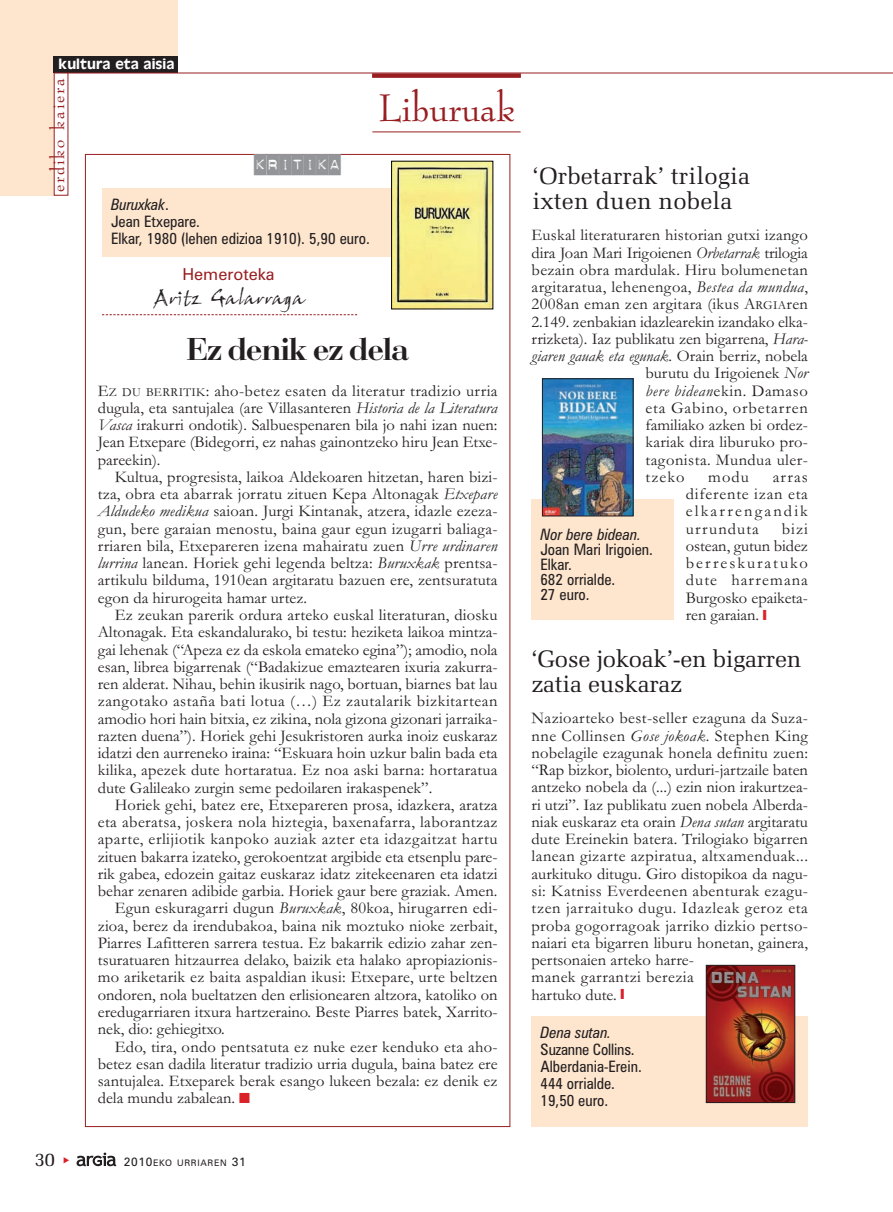
<style>
.page{position:relative;width:893px;height:1212px;background:#fff}
.page>*{position:absolute;margin:0;border:0;box-sizing:border-box;transform-origin:0 0}
.t1{font:45px "Bernadette";color:#981e21}
.t2{font:33px "Bodoni";letter-spacing:-.015em;color:#231f20}
.t3{font:24px/25.5px "Memoir";color:#231f20}
.t4{font:21px "John Handy LET Plain 10";color:#231f20;scale:1.05 1}
.t5{font:21px "Bernadette";letter-spacing:.09em;color:#981e21}
.t6{font:21px "Blackout";color:#939598}
.t7{font:19.5px "Memoir";color:#231f20}
.t8{font:16.5px/17.2px "Garamond";letter-spacing:.005em;color:#231f20;text-align:justify}
.t9{font:16.5px "Garamond";letter-spacing:.025em;color:#231f20}
.t10{font:16.5px "Garamond";letter-spacing:.03em;color:#231f20}
.t11{font:italic 16.5px "Garamond";color:#231f20}
.t12{font:16.5px "Garamond";letter-spacing:.035em;color:#231f20}
.t13{font:16.5px "Garamond";letter-spacing:.05em;color:#231f20}
.t14{font:16.5px "Zurich BT";color:#981e21}
.t15{font:condensed 15.75px/17.1px "Zurich BT";color:#231f20}
.t16{font:italic condensed 15.75px "Zurich BT";color:#231f20}
.t17{font:15px "Antique Olive";letter-spacing:.005em;color:#fff}
.t18{font:9px "Zurich BT";letter-spacing:.075em;color:#231f20}
.s1{font-style:italic}
.s2{font-size:12.3px}
.s3{color:#da2128}
.s4{font-style:normal}
.s5{font-size:12px}
</style>
<div class="page">
<svg style="left:77px;top:1152px;width:39px;height:14px"></svg>
<div style="left:0;top:0;width:178px;height:59px;background:#fee6ce"></div>
<div style="left:0;top:0;width:61px;height:196px;background:#fee6ce"></div>
<div style="left:54px;top:73px;width:14px;height:122px;background:#fff"></div>
<div style="left:54px;top:57px;width:124px;height:16px;background:#231f20"></div>
<hr style="left:372px;top:132px;width:149px;height:1px;background:#981e21">
<div style="left:372px;top:73px;width:149px;height:5px;background:#981e21"></div>
<hr style="left:54px;top:73px;width:839px;height:1px;background:#981e21">
<div style="left:102px;top:189px;width:344px;height:68px;background:#fee6ce"></div>
<img style="left:393px;top:163px;width:98px;height:144px">
<div style="left:391px;top:161px;width:102px;height:148px;border:1px solid #000"></div>
<svg style="left:102px;top:314px;width:255px;height:1px"></svg>
<div style="left:531px;top:1017px;width:277px;height:110px;background:#fee6ce"></div>
<div style="left:531px;top:499px;width:143px;height:121px;background:#fee6ce"></div>
<img style="left:544px;top:380px;width:87px;height:134px">
<div style="left:542px;top:378px;width:91px;height:138px;border:1px solid #231f20"></div>
<img style="left:708px;top:967px;width:85px;height:134px">
<div style="left:706px;top:965px;width:89px;height:138px;border:1px solid #231f20"></div>
<p class="t17" style="left:59px;top:59px;width:117px">kultura eta aisia</p>
<p class="t5" style="left:49px;top:192px;width:116px;rotate:-90deg">erdiko kaiera</p>
<p class="t6" style="left:254px;top:151px;width:88px">kritika</p>
<p class="t15" style="left:111px;top:197px;width:260px"><span class="s1">Buruxkak</span>.<br>Jean Etxepare.<br>Elkar, 1980 (lehen edizioa 1910). 5,90 euro.</p>
<h1 class="t1" style="left:378px;top:89px;width:138px">Liburuak</h1>
<p class="t14" style="left:182px;top:268px;width:94px">Hemeroteka</p>
<p class="t4" style="left:153px;top:289px;width:145px">Aritz-Galarraga</p>
<h2 class="t2" style="left:187px;top:337px;width:224px">Ez denik ez dela</h2>
<p class="t8" style="left:98px;top:384px;width:401px">E<span class="s2">Z DU BERRITIK</span>: aho-betez esaten da literatur tradizio urria dugula, eta santujalea (are Villasanteren <span class="s1">Historia de la Literatura Vasca</span> irakurri ondotik). Salbuespenaren bila jo nahi izan nuen:<br>Jean Etxepare (Bidegorri, ez nahas gainontzeko hiru Jean Etxe&shy;pareekin).</p>
<p class="t8" style="left:98px;top:470px;width:401px;text-indent:17px">Kultua, progresista, laikoa Aldekoaren hitzetan, haren bizi&shy;tza, obra eta abarrak jorratu zituen Kepa Altonagak <span class="s1">Etxepare Aldudeko medikua</span> saioan. Jurgi Kintanak, atzera, idazle ezeza&shy;gun, bere garaian menostu, baina gaur egun izugarri baliaga&shy;rriaren bila, Etxepareren izena mahairatu zuen <span class="s1">Urre urdinaren lurrina</span> lanean. Horiek gehi legenda beltza: <span class="s1">Buruxkak</span> prentsa&shy;artikulu bilduma, 1910ean argitaratu bazuen ere, zentsuratuta egon da hirurogeita hamar urtez.</p>
<p class="t8" style="left:98px;top:608px;width:401px;text-indent:17px">Ez zeukan parerik ordura arteko euskal literaturan, diosku Altonagak. Eta eskandalurako, bi testu: heziketa laikoa mintza&shy;gai lehenak (“Apeza ez da eskola emateko egina”); amodio, nola esan, librea bigarrenak (“Badakizue emaztearen ixuria zakurra&shy;ren alderat. Nihau, behin ikusirik nago, bortuan, biarnes bat lau zangotako astaña bati lotua (…) Ez zautalarik bizkitartean amodio hori hain bitxia, ez zikina, nola gizona gizonari jarraika&shy;razten duena”). Horiek gehi Jesukristoren aurka inoiz euskaraz idatzi den aurreneko iraina: “Eskuara hoin uzkur balin bada eta kilika, apezek dute hortaratua. Ez noa aski barna: hortaratua dute Galileako zurgin seme pedoilaren irakaspenek”.</p>
<p class="t8" style="left:115px;top:798px;width:384px">Horiek gehi, batez ere, Etxepareren prosa, idazkera, aratza</p>
<p class="t9" style="left:98px;top:816px;width:401px">eta aberatsa, joskera nola hiztegia, baxenafarra, laborantzaz</p>
<p class="t10" style="left:98px;top:833px;width:401px">aparte, erlijiotik kanpoko auziak azter eta idazgaitzat hartu</p>
<p class="t8" style="left:98px;top:850px;width:401px">zituen bakarra izateko, gerokoentzat argibide eta etsenplu pare-</p>
<p class="t8" style="left:98px;top:867px;width:401px">rik gabea, edozein gaitaz euskaraz idatz zitekeenaren eta idatzi</p>
<p class="t8" style="left:98px;top:884px;width:401px">behar zenaren adibide garbia. Horiek gaur bere graziak. Amen.</p>
<p class="t8" style="left:115px;top:901px;width:384px">Egun eskuragarri dugun <span class="s1">Buruxkak</span>, 80koa, hirugarren edi-</p>
<p class="t8" style="left:98px;top:919px;width:401px">zioa, berez da irendubakoa, baina nik moztuko nioke zerbait,</p>
<p class="t8" style="left:98px;top:936px;width:401px">Piarres Lafitteren sarrera testua. Ez bakarrik edizio zahar zen-</p>
<p class="t8" style="left:98px;top:953px;width:401px">tsuratuaren hitzaurrea delako, baizik eta halako apropiazionis-</p>
<p class="t8" style="left:98px;top:970px;width:401px">mo ariketarik ez baita aspaldian ikusi: Etxepare, urte beltzen</p>
<p class="t8" style="left:98px;top:988px;width:401px">ondoren, nola bueltatzen den erlisionearen altzora, katoliko on</p>
<p class="t8" style="left:98px;top:1005px;width:401px">eredugarriaren itxura hartzeraino. Beste Piarres batek, Xarrito-</p>
<p class="t8" style="left:98px;top:1022px;width:129px">nek, dio: gehiegitxo.</p>
<p class="t8" style="left:115px;top:1039px;width:384px">Edo, tira, ondo pentsatuta ez nuke ezer kenduko eta aho-</p>
<p class="t8" style="left:98px;top:1057px;width:401px">betez esan dadila literatur tradizio urria dugula, baina batez ere</p>
<p class="t8" style="left:98px;top:1074px;width:401px">santujalea. Etxeparek berak esango lukeen bezala: ez denik ez</p>
<p class="t8" style="left:98px;top:1091px;width:154px">dela mundu zabalean. <span class="s3">■</span></p>
<h3 class="t3" style="left:532px;top:164px;width:219px">‘Orbetarrak’ trilogia ixten duen nobela</h3>
<p class="t8" style="left:532px;top:228px;width:278px">Euskal literaturaren historian gutxi izango</p>
<p class="t8" style="left:532px;top:246px;width:278px">dira Joan Mari Irigoienen <span class="s1">Orbetarrak</span> trilogia</p>
<p class="t8" style="left:532px;top:263px;width:278px">bezain obra mardulak. Hiru bolumenetan</p>
<p class="t9" style="left:532px;top:281px;width:278px">argitaratua, lehenengoa, <span class="s1">Bestea da mundua</span>,</p>
<p class="t8" style="left:532px;top:297px;width:278px">2008an eman zen argitara (ikus A<span class="s2">RGIA</span>ren</p>
<p class="t8" style="left:532px;top:315px;width:278px">2.149. zenbakian idazlearekin izandako elka-</p>
<p class="t8" style="left:532px;top:332px;width:278px">rrizketa). Iaz publikatu zen bigarrena, <span class="s1">Hara-</span></p>
<p class="t11" style="left:532px;top:350px;width:278px">giaren gauak eta egunak<span class="s4">. Orain berriz, nobela</span></p>
<p class="t8" style="left:645px;top:366px;width:164px">burutu du Irigoienek <span class="s1">Nor</span></p>
<p class="t12" style="left:645px;top:385px;width:164px"><span class="s1">bere bidean</span>ekin. Damaso</p>
<p class="t13" style="left:645px;top:402px;width:164px">eta Gabino, orbetarren</p>
<p class="t8" style="left:645px;top:418px;width:164px">familiako azken bi ordez-</p>
<p class="t8" style="left:645px;top:435px;width:164px">kariak dira liburuko pro-</p>
<p class="t10" style="left:645px;top:454px;width:164px">tagonista. Mundua uler-</p>
<p class="t8" style="left:645px;top:470px;width:41px">tzeko</p>
<p class="t8" style="left:708px;top:470px;width:42px">modu</p>
<p class="t8" style="left:686px;top:470px;width:124px;text-indent:87px">arras diferente izan eta elkarrengandik urrunduta</p>
<p class="t8" style="left:686px;top:522px;width:124px;text-indent:96px">bizi ostean, gutun bidez berreskuratuko dute harremana Burgosko epaiketa&shy;ren garaian.</p>
<p class="t16" style="left:540px;top:529px;width:102px">Nor bere bidean.</p>
<p class="t15" style="left:540px;top:544px;width:114px;line-height:15px">Joan Mari Irigoien.<br>Elkar.<br>682 orrialde.<br>27 euro.</p>
<h3 class="t3" style="left:531px;top:647px;width:271px">‘Gose jokoak’-en bigarren zatia euskaraz</h3>
<p class="t8" style="left:531px;top:711px;width:278px;text-align:left">Nazioarteko best-seller ezaguna da Suza - nne Collinsen <span class="s1">Gose jokoak</span>. Stephen King nobelagile ezagunak honela definitu zuen: “Rap bizkor, biolento, urduri-jartzaile baten antzeko nobela da (...) ezin nion irakurtzea&shy;ri utzi”. Iaz publikatu zuen nobela Alberda&shy;niak euskaraz eta orain <span class="s1">Dena sutan</span> argitaratu dute Ereinekin batera. Trilogiako bigarren lanean gizarte azpiratua, altxamenduak... aurkituko ditugu. Giro distopikoa da nagu&shy;si: Katniss Everdeenen abenturak ezagu&shy;tzen jarraituko dugu. Idazleak geroz eta proba gogorragoak jarriko dizkio pertso&shy;naiari eta bigarren liburu honetan, gainera, pertsonaien arteko harre-<br>manek garrantzi berezia<br>hartuko dute.</p>
<p class="t16" style="left:540px;top:1026px;width:72px">Dena sutan.</p>
<p class="t15" style="left:540px;top:1042px;width:103px">Suzanne Collins.<br>Alberdania-Erein.<br>444 orrialde.<br>19,50 euro.</p>
<p class="t7" style="left:35px;top:1151px;width:22px">30</p>
<p class="t18" style="left:124px;top:1160px;width:123px"><span class="s5">2010</span>EKO URRIAREN <span class="s5">31</span></p>
</div>
